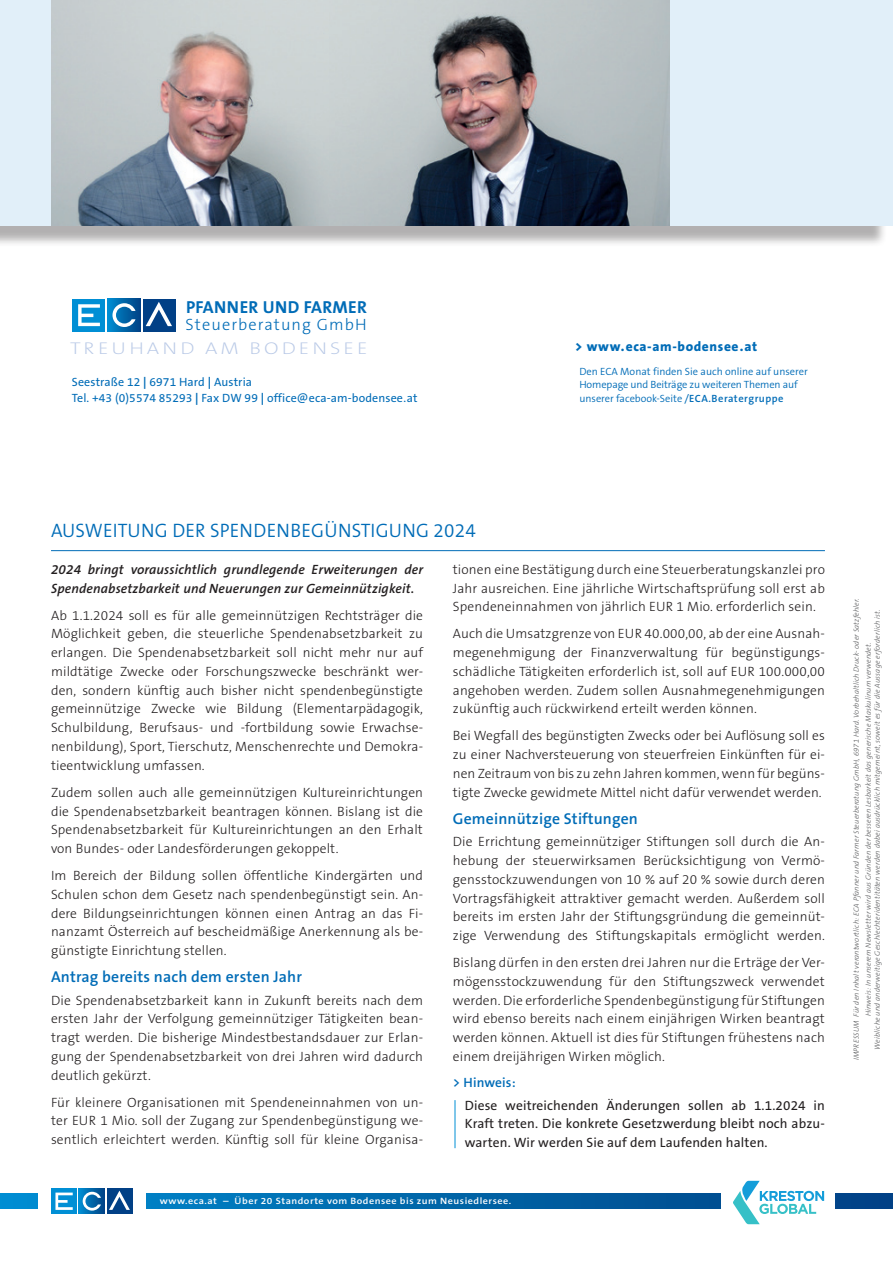
<style>
.page{position:relative;width:893px;height:1263px;background:#fff}
.page>*{position:absolute;margin:0;border:0;box-sizing:border-box;transform-origin:0 0}
.t1{font:300 19.5px "The Sans B4";letter-spacing:.01em;color:#006cb7}
.t2{font:700 17.4px "The Sans B7";letter-spacing:.015em;color:#006cb7}
.t3{font:200 17.1px "The Sans B2";letter-spacing:.15em;color:#bacae7;scale:1.2 1}
.t4{font:300 16.35px "The Sans B3";letter-spacing:.065em;color:#006cb7}
.t5{font:600 15.75px "The Sans B6";letter-spacing:.01em;color:#006cb7}
.t6{font:300 13.5px/18.8px "The Sans B3";letter-spacing:.01em;color:#231f20;text-align:justify}
.t7{font:13.5px/18.8px "The Sans B5 Plain";letter-spacing:.01em;color:#231f20;text-align:justify}
.t8{font:italic 600 13.5px/18.8px "The Sans B6";letter-spacing:.01em;color:#231f20}
.t9{font:800 13.5px "The Sans B8";letter-spacing:.045em;color:#006cb7}
.t10{font:600 13.5px "The Sans B6";letter-spacing:.01em;color:#006cb7}
.t11{font:12px "The Sans B5 Plain";letter-spacing:.01em;color:#006cb7}
.t12{font:300 10.5px "The Sans B4";color:#006cb7}
.t13{font:600 9.3px "The Sans B6";letter-spacing:.05em;color:#fff;scale:1.1 1}
.bodytext{font:italic 300 7.5px "The Sans B3";letter-spacing:.02em;color:#57585a}
.s1{font-family:"The Sans B7";font-weight:700}
.s2{font-family:"The Sans B5 Plain";font-weight:400}
.s3{font-family:"The Sans B6";font-weight:600}
</style>
<div class="page">
<hr style="left:51px;top:550px;width:774px;height:1px;background:#006cb7">
<hr style="left:455px;top:1100px;width:1px;height:48px;background:#008fd5">
<div style="left:0;top:0;width:888px;height:247px;background:#231f20;opacity:.35"></div>
<div style="left:0;top:0;width:893px;height:225px;background:#e1eff9"></div>
<div style="left:72px;top:299px;width:33px;height:32px;background:#008fd5"></div>
<svg style="left:78px;top:304px;width:22px;height:22px"></svg>
<div style="left:108px;top:299px;width:32px;height:32px;background:linear-gradient(to right,#008cd1,#014587)"></div>
<svg style="left:112px;top:303px;width:24px;height:24px"></svg>
<div style="left:143px;top:299px;width:33px;height:32px;background:#014086"></div>
<svg style="left:146px;top:302px;width:26px;height:24px"></svg>
<svg style="left:0;top:1194px;width:893px;height:14px;background:#0165a8"></svg>
<div style="left:38px;top:1176px;width:107px;height:52px;background:#fff"></div>
<div style="left:51px;top:1188px;width:26px;height:26px;background:#008fd5"></div>
<svg style="left:55px;top:1192px;width:18px;height:18px"></svg>
<svg style="left:79px;top:1188px;width:26px;height:26px"></svg>
<svg style="left:83px;top:1192px;width:18px;height:18px"></svg>
<div style="left:107px;top:1188px;width:26px;height:26px;background:#014086"></div>
<svg style="left:109px;top:1190px;width:21px;height:20px"></svg>
<div style="left:721px;top:1176px;width:113px;height:52px;background:#fff"></div>
<svg style="left:733px;top:1181px;width:91px;height:43px"></svg>
<img style="left:51px;top:0;width:279px;height:225px">
<img style="left:330px;top:0;width:340px;height:225px">
<p class="t2" style="left:186px;top:297px;width:182px">PFANNER UND FARMER</p>
<p class="t4" style="left:186px;top:316px;width:183px">Steuerberatung GmbH</p>
<p class="t3" style="left:70px;top:340px;width:249px">TREUHAND AM BODENSEE</p>
<p class="t11" style="left:72px;top:376px;width:182px">Seestraße 12 <span class="s1">|</span> 6971 Hard <span class="s1">|</span> Austria</p>
<p class="t11" style="left:72px;top:392px;width:347px">Tel. +43 (0)5574 85293 <span class="s1">|</span> Fax DW 99 <span class="s1">|</span> office@eca-am-bodensee.at</p>
<p class="t9" style="left:575px;top:339px;width:184px">&gt; www.eca-am-bodensee.at</p>
<p class="t12" style="left:579px;top:366px;width:230px">Den ECA Monat finden Sie auch online auf unserer</p>
<p class="t12" style="left:579px;top:379px;width:220px">Homepage und Beiträge zu weiteren Themen auf</p>
<p class="t12" style="left:579px;top:393px;width:206px">unserer facebook-Seite <span class="s2">/</span><span class="s3">ECA.Beratergruppe</span></p>
<p class="t1" style="left:51px;top:520px;width:426px">AUSWEITUNG DER SPENDENBEGÜNSTIGUNG 2024</p>
<p class="t8" style="left:51px;top:561px;width:374px">2024 bringt voraussichtlich grundlegende Erweiterungen der<br>Spendenabsetzbarkeit und Neuerungen zur Gemeinnützigkeit.</p>
<p class="t6" style="left:51px;top:607px;width:374px">Ab 1.1.2024 soll es für alle gemeinnützigen Rechtsträger die Möglichkeit geben, die steuerliche Spendenabsetzbarkeit zu erlangen. Die Spendenabsetzbarkeit soll nicht mehr nur auf mildtätige Zwecke oder Forschungszwecke beschränkt wer&shy;den, sondern künftig auch bisher nicht spendenbegünstigte gemeinnützige Zwecke wie Bildung (Elementarpädagogik, Schulbildung, Berufsaus- und -fortbildung sowie Erwachse&shy;nenbildung), Sport, Tierschutz, Menschenrechte und Demokra&shy;tieentwicklung umfassen.</p>
<p class="t6" style="left:51px;top:784px;width:374px">Zudem sollen auch alle gemeinnützigen Kultureinrichtungen die Spendenabsetzbarkeit beantragen können. Bislang ist die Spendenabsetzbarkeit für Kultureinrichtungen an den Erhalt von Bundes- oder Landesförderungen gekoppelt.</p>
<p class="t6" style="left:51px;top:867px;width:374px">Im Bereich der Bildung sollen öffentliche Kindergärten und Schulen schon dem Gesetz nach spendenbegünstigt sein. An&shy;dere Bildungseinrichtungen können einen Antrag an das Fi&shy;nanzamt Österreich auf bescheidmäßige Anerkennung als be&shy;günstigte Einrichtung stellen.</p>
<p class="t5" style="left:51px;top:968px;width:253px">Antrag bereits nach dem ersten Jahr</p>
<p class="t6" style="left:51px;top:991px;width:374px">Die Spendenabsetzbarkeit kann in Zukunft bereits nach dem ersten Jahr der Verfolgung gemeinnütziger Tätigkeiten bean&shy;tragt werden. Die bisherige Mindestbestandsdauer zur Erlan&shy;gung der Spendenabsetzbarkeit von drei Jahren wird dadurch deutlich gekürzt.</p>
<p class="t6" style="left:51px;top:1093px;width:374px">Für kleinere Organisationen mit Spendeneinnahmen von un&shy;ter EUR 1 Mio. soll der Zugang zur Spendenbegünstigung we&shy;sentlich erleichtert werden. Künftig soll für kleine Organisa-</p>
<p class="t6" style="left:453px;top:561px;width:374px">tionen eine Bestätigung durch eine Steuerberatungskanzlei pro Jahr ausreichen. Eine jährliche Wirtschaftsprüfung soll erst ab Spendeneinnahmen von jährlich EUR 1 Mio. erforderlich sein.</p>
<p class="t6" style="left:453px;top:625px;width:374px">Auch die Umsatzgrenze von EUR 40.000,00, ab der eine Ausnah&shy;megenehmigung der Finanzverwaltung für begünstigungs&shy;schädliche Tätigkeiten erforderlich ist, soll auf EUR 100.000,00 angehoben werden. Zudem sollen Ausnahmegenehmigungen zukünftig auch rückwirkend erteilt werden können.</p>
<p class="t6" style="left:453px;top:727px;width:374px">Bei Wegfall des begünstigten Zwecks oder bei Auflösung soll es zu einer Nachversteuerung von steuerfreien Einkünften für ei&shy;nen Zeitraum von bis zu zehn Jahren kommen, wenn für begüns&shy;tigte Zwecke gewidmete Mittel nicht dafür verwendet werden.</p>
<p class="t5" style="left:453px;top:810px;width:187px">Gemeinnützige Stiftungen</p>
<p class="t6" style="left:453px;top:833px;width:374px">Die Errichtung gemeinnütziger Stiftungen soll durch die An&shy;hebung der steuerwirksamen Berücksichtigung von Vermö&shy;gensstockzuwendungen von 10 % auf 20 % sowie durch deren Vortragsfähigkeit attraktiver gemacht werden. Außerdem soll bereits im ersten Jahr der Stiftungsgründung die gemeinnüt&shy;zige Verwendung des Stiftungskapitals ermöglicht werden.</p>
<p class="t6" style="left:453px;top:954px;width:374px">Bislang dürfen in den ersten drei Jahren nur die Erträge der Ver&shy;mögensstockzuwendung für den Stiftungszweck verwendet werden. Die erforderliche Spendenbegünstigung für Stiftungen wird ebenso bereits nach einem einjährigen Wirken beantragt werden können. Aktuell ist dies für Stiftungen frühestens nach einem dreijährigen Wirken möglich.</p>
<p class="t10" style="left:453px;top:1075px;width:64px">&gt; Hinweis:</p>
<p class="t7" style="left:465px;top:1096px;width:362px">Diese weitreichenden Änderungen sollen ab 1.1.2024 in Kraft treten. Die konkrete Gesetzwerdung bleibt noch abzu&shy;warten. Wir werden Sie auf dem Laufenden halten.</p>
<p class="t13" style="left:160px;top:1196px;width:321px">www.eca.at – Über 20 Standorte vom Bodensee bis zum Neusiedlersee.</p>
<p class="bodytext" style="left:852px;top:1060px;width:463px;rotate:-90deg">IMPRESSUM Für den Inhalt verantwortlich: ECA Pfanner und Farmer Steuerberatung GmbH, 6971 Hard. Vorbehaltlich Druck- oder Satzfehler.</p>
<p class="bodytext" style="left:873px;top:1049px;width:442px;rotate:-90deg">Weibliche und anderweitige Geschlechteridentitäten werden dabei ausdrücklich mitgemeint, soweit es für die Aussage erforderlich ist.</p>
<p class="bodytext" style="left:864px;top:1016px;width:376px;rotate:-90deg">Hinweis: In unserem Newsletter wird aus Gründen der besseren Lesbarkeit das generische Maskulinum verwendet.</p>
</div>
